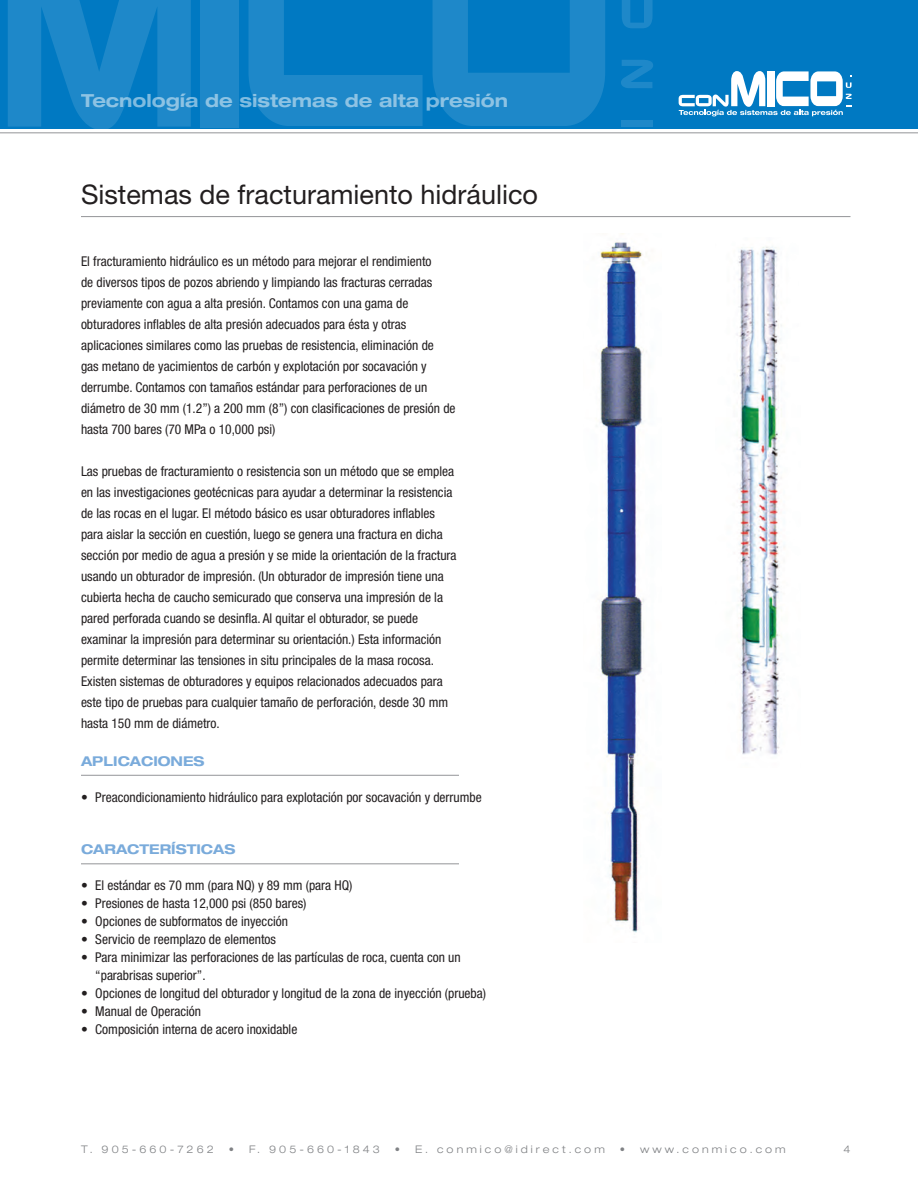
<style>
.page{position:relative;width:918px;height:1188px;background:#fff}
.page>*{position:absolute;margin:0;border:0;box-sizing:border-box;transform-origin:0 0}
.t1{font:27px "Helvetica Neue LT Std";color:#231f20}
.t2{font:700 expanded 18px "Helvetica Neue LT Std";color:#fff}
.t3{font:condensed 13.5px/21px "Helvetica Neue LT Std";color:#231f20}
.t4{font:700 expanded 13.5px "Helvetica Neue LT Std";color:#7aabdb}
.t5{font:300 expanded 10.5px "Helvetica Neue LT Std";letter-spacing:.29em;color:#808285}
.s1{font-stretch:normal}
</style>
<div class="page">
<img style="left:600px;top:233px;width:44px;height:700px">
<div style="left:0;top:0;width:918px;height:128px;background:#0079c2"></div>
<div style="left:200px;top:0;width:39px;height:128px;background:#1e88c9"></div>
<svg style="left:433px;top:0;width:172px;height:126px"></svg>
<svg style="left:248px;top:0;width:175px;height:126px"></svg>
<svg style="left:8px;top:0;width:183px;height:128px"></svg>
<svg style="left:622px;top:0;width:31px;height:28px"></svg>
<svg style="left:621px;top:60px;width:32px;height:28px"></svg>
<div style="left:621px;top:120px;width:31px;height:6px;background:#1e88c9"></div>
<hr style="left:0;top:132px;width:918px;height:1px;background:#939598">
<img style="left:736px;top:246px;width:49px;height:509px">
<hr style="left:81px;top:216px;width:769px;height:1px;background:#939598">
<hr style="left:81px;top:775px;width:378px;height:1px;background:#939598">
<hr style="left:81px;top:863px;width:378px;height:1px;background:#939598">
<svg style="left:679px;top:71px;width:173px;height:45px"></svg>
<h2 class="t2" style="left:81px;top:89px;width:429px">Tecnología de sistemas de alta presión</h2>
<p class="t1" style="left:81px;top:178px;width:459px">Sistemas de fracturamiento hidráulico</p>
<p class="t3" style="left:81px;top:251px;width:376px">El fracturamiento hidráulico es un método para mejorar el rendimiento<br>de diversos tipos de pozos abriendo y limpiando las fracturas cerradas previamente con agua a alta presión. Contamos con una gama de obturadores inflables de alta presión adecuados para ésta y otras aplicaciones similares como las pruebas de resistencia, eliminación de<br>gas metano de yacimientos de carbón y explotación por socavación y derrumbe. Contamos con tamaños estándar para perforaciones de un diámetro de 30 mm (1.2”) a 200 mm (8”) con clasificaciones de presión de hasta 700 bares (70 MPa o 10,000 psi)</p>
<p class="t3" style="left:81px;top:461px;width:377px">Las pruebas de fracturamiento o resistencia son un método que se emplea en las investigaciones geotécnicas para ayudar a determinar la resistencia de las rocas en el lugar. El método básico es usar obturadores inflables para aislar la sección en cuestión, luego se genera una fractura en dicha sección por medio de agua a presión y se mide la orientación de la fractura usando un obturador de impresión. (Un obturador de impresión tiene una cubierta hecha de caucho semicurado que conserva una impresión de la pared perforada cuando se desinfla. Al quitar el obturador, se puede</p>
<p class="t3" style="left:81px;top:629px;width:369px">examinar la impresión para determinar su orientación.) Esta información permite determinar las tensiones in situ principales de la masa rocosa.<br>Existen sistemas de obturadores y equipos relacionados adecuados para este tipo de pruebas para cualquier tamaño de perforación, desde 30 mm hasta 150 mm de diámetro.</p>
<p class="t4" style="left:81px;top:752px;width:125px">APLICACIONES</p>
<p class="t3" style="left:81px;top:786px;width:402px"><span class="s1">•</span> Preacondicionamiento hidráulico para explotación por socavación y derrumbe</p>
<p class="t4" style="left:81px;top:841px;width:156px">CARACTERÍSTICAS</p>
<p class="t3" style="left:81px;top:875px;width:273px"><span class="s1">•</span> El estándar es 70 mm (para NQ) y 89 mm (para HQ)</p>
<p class="t3" style="left:81px;top:893px;width:227px"><span class="s1">•</span> Presiones de hasta 12,000 psi (850 bares)</p>
<p class="t3" style="left:81px;top:911px;width:209px"><span class="s1">•</span> Opciones de subformatos de inyección</p>
<p class="t3" style="left:81px;top:929px;width:197px"><span class="s1">•</span> Servicio de reemplazo de elementos</p>
<p class="t3" style="left:95px;top:948px;width:367px;line-height:18px;text-indent:-14px"><span class="s1">•</span> Para minimizar las perforaciones de las partículas de roca, cuenta con un “parabrisas superior”.</p>
<p class="t3" style="left:81px;top:983px;width:407px"><span class="s1">•</span> Opciones de longitud del obturador y longitud de la zona de inyección (prueba)</p>
<p class="t3" style="left:81px;top:1001px;width:122px"><span class="s1">•</span> Manual de Operación</p>
<p class="t3" style="left:81px;top:1019px;width:218px"><span class="s1">•</span> Composición interna de acero inoxidable</p>
<p class="t5" style="left:81px;top:1143px;width:134px">T. 905-660-7262</p>
<p class="t5" style="left:229px;top:1143px;width:153px">• F. 905-660-1843</p>
<p class="t5" style="left:395px;top:1143px;width:212px">• E. conmico@idirect.com</p>
<p class="t5" style="left:620px;top:1143px;width:167px">• www.conmico.com</p>
<p class="t5" style="left:843px;top:1143px;width:9px">4</p>
</div>
